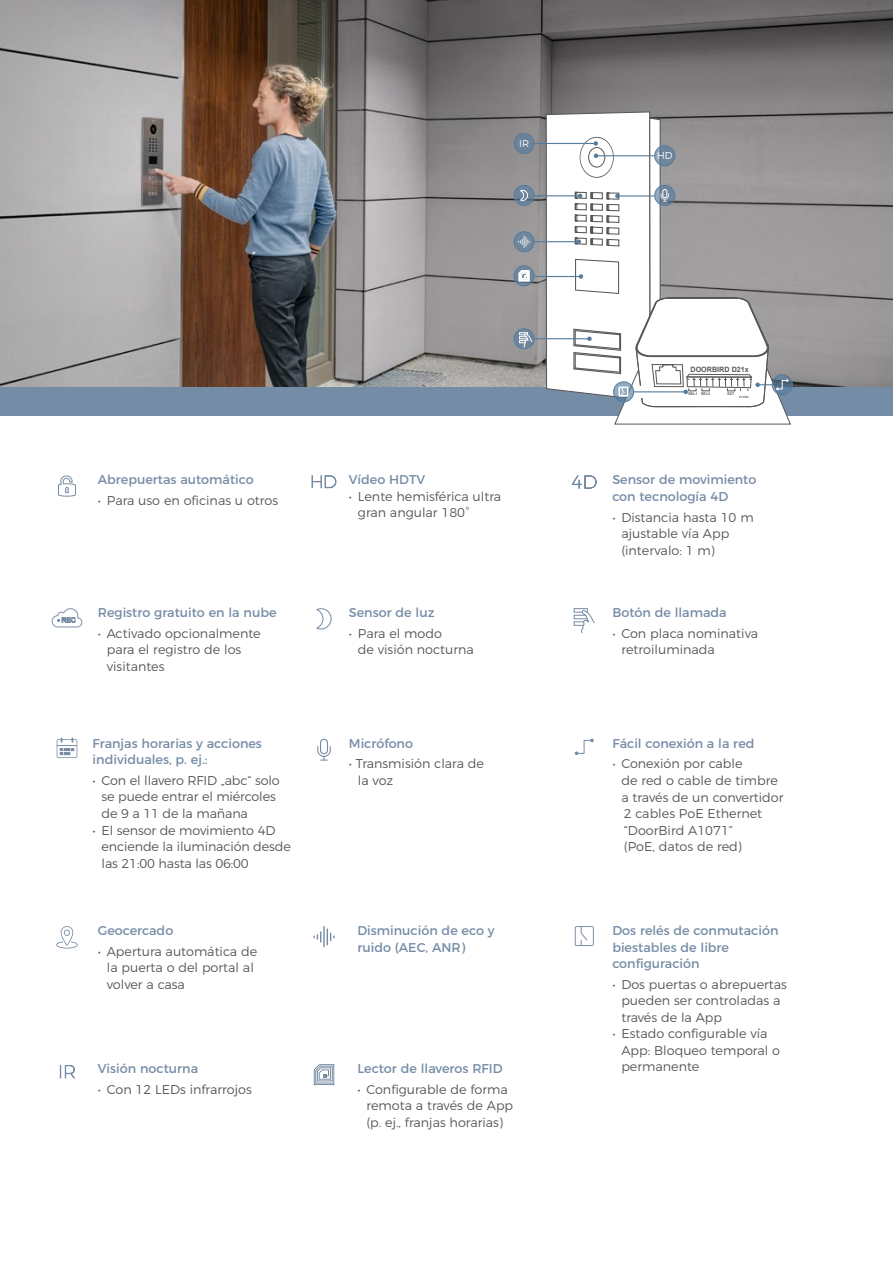
<style>
.page{position:relative;width:893px;height:1263px;background:#fff}
.page>*{position:absolute;margin:0;border:0;box-sizing:border-box;transform-origin:0 0}
.t1{font:300 12.75px/16.5px "Montserrat";color:#575756}
.t2{font:12.75px/16.5px "Montserrat";color:#758ca6}
.t3{font:300 9.75px "Montserrat";color:#fff}
.t4{font:700 7.35px "Arial";color:#575756}
.t5{font:700 3.6px "Arial";color:#575756}
.t6{font:700 3px "Arial";color:#575756}
</style>
<div class="page">
<img style="left:328px;top:0;width:565px;height:387px">
<div style="left:0;top:387px;width:893px;height:29px;background:#758ca6"></div>
<svg style="left:57px;top:738px;width:20px;height:20px"></svg>
<svg style="left:58px;top:475px;width:18px;height:22px"></svg>
<svg style="left:316px;top:608px;width:16px;height:21px"></svg>
<svg style="left:52px;top:608px;width:30px;height:19px"></svg>
<svg style="left:56px;top:926px;width:22px;height:22px"></svg>
<div style="left:59px;top:1065px;width:16px;height:13px;background:#e8ecf0"></div>
<svg style="left:60px;top:1065px;width:15px;height:13px"></svg>
<svg style="left:314px;top:1064px;width:20px;height:21px"></svg>
<svg style="left:574px;top:608px;width:21px;height:25px"></svg>
<svg style="left:575px;top:739px;width:19px;height:16px"></svg>
<svg style="left:575px;top:926px;width:19px;height:20px"></svg>
<svg style="left:312px;top:475px;width:24px;height:13px"></svg>
<div style="left:320px;top:739px;width:8px;height:15px;border:1px solid #768ca4;border-radius:3px"></div>
<svg style="left:317px;top:746px;width:14px;height:15px"></svg>
<svg style="left:572px;top:475px;width:24px;height:14px"></svg>
<svg style="left:320px;top:928px;width:8px;height:18px"></svg>
<svg style="left:327px;top:928px;width:8px;height:17px"></svg>
<hr style="left:323px;top:926px;width:2px;height:21px;background:#768ca4">
<svg style="left:313px;top:931px;width:8px;height:11px"></svg>
<svg style="left:0;top:0;width:328px;height:387px;background:#8d8480"></svg>
<svg style="left:514px;top:232px;width:20px;height:20px"></svg>
<div style="left:514px;top:231px;width:20px;height:21px;border:1px solid #567c9d;border-radius:50%"></div>
<svg style="left:518px;top:236px;width:12px;height:12px"></svg>
<svg style="left:514px;top:266px;width:20px;height:20px"></svg>
<div style="left:514px;top:266px;width:20px;height:20px;border:1px solid #567c9d;border-radius:50%"></div>
<svg style="left:519px;top:270px;width:11px;height:12px"></svg>
<div style="left:514px;top:133px;width:20px;height:20px;background:#6b8298;border-radius:50%"></div>
<div style="left:514px;top:133px;width:20px;height:21px;border:1px solid #567c9d;border-radius:50%"></div>
<hr style="left:534px;top:143px;width:62px;height:1px;background:#567c9d">
<hr style="left:534px;top:241px;width:45px;height:1px;background:#567c9d">
<hr style="left:534px;top:276px;width:47px;height:1px;background:#567c9d">
<hr style="left:534px;top:195px;width:46px;height:1px;background:#567c9d">
<svg style="left:514px;top:185px;width:20px;height:20px"></svg>
<div style="left:514px;top:185px;width:20px;height:21px;border:1px solid #567c9d;border-radius:50%"></div>
<svg style="left:519px;top:190px;width:9px;height:11px"></svg>
<hr style="left:534px;top:338px;width:55px;height:1px;background:#567c9d">
<svg style="left:514px;top:329px;width:20px;height:20px"></svg>
<div style="left:514px;top:328px;width:20px;height:21px;border:1px solid #567c9d;border-radius:50%"></div>
<svg style="left:519px;top:332px;width:14px;height:15px"></svg>
<div style="left:772px;top:374px;width:21px;height:21px;border:1px solid #567c9d;border-radius:50%"></div>
<svg style="left:545px;top:111px;width:247px;height:314px"></svg>
<p class="t3" style="left:519px;top:135px;width:11px">IR</p>
<p class="t2" style="left:98px;top:470px;width:157px">Abrepuertas automático</p>
<p class="t1" style="left:98px;top:491px;width:182px">• Para uso en oficinas u otros</p>
<p class="t2" style="left:98px;top:603px;width:180px">Registro gratuito en la nube</p>
<p class="t1" style="left:107px;top:624px;width:155px;text-indent:-9px">• Activado opcionalmente para el registro de los visitantes</p>
<p class="t2" style="left:93px;top:734px;width:171px">Franjas horarias y acciones individuales, p. ej.:</p>
<p class="t1" style="left:102px;top:771px;width:180px;text-indent:-9px">• Con el llavero RFID „abc“ solo se puede entrar el miércoles de 9 a 11 de la mañana</p>
<p class="t1" style="left:102px;top:821px;width:191px;text-indent:-9px">• El sensor de movimiento 4D enciende la iluminación desde las 21:00 hasta las 06:00</p>
<p class="t2" style="left:98px;top:921px;width:77px">Geocercado</p>
<p class="t1" style="left:107px;top:942px;width:152px;text-indent:-9px">• Apertura automática de la puerta o del portal al volver a casa</p>
<p class="t2" style="left:98px;top:1059px;width:102px">Visión nocturna</p>
<p class="t1" style="left:98px;top:1080px;width:155px">• Con 12 LEDs infrarrojos</p>
<p class="t2" style="left:349px;top:470px;width:78px">Vídeo HDTV</p>
<p class="t1" style="left:358px;top:487px;width:145px;text-indent:-9px">• Lente hemisférica ultra gran angular 180°</p>
<p class="t2" style="left:349px;top:603px;width:87px">Sensor de luz</p>
<p class="t1" style="left:358px;top:624px;width:118px;text-indent:-9px">• Para el modo<br>de visión nocturna</p>
<p class="t2" style="left:349px;top:734px;width:66px">Micrófono</p>
<p class="t1" style="left:358px;top:755px;width:128px;text-indent:-9px">• Transmisión clara de la voz</p>
<p class="t2" style="left:357px;top:921px;width:139px">Disminución de eco y ruido (AEC, ANR)</p>
<p class="t2" style="left:357px;top:1059px;width:147px">Lector de llaveros RFID</p>
<p class="t1" style="left:366px;top:1080px;width:148px;text-indent:-9px">• Configurable de forma remota a través de App (p. ej., franjas horarias)</p>
<p class="t4" style="left:690px;top:364px;width:60px">DOORBIRD D21x</p>
<p class="t5" style="left:688px;top:391px;width:23px">REL1 REL2</p>
<p class="t5" style="left:727px;top:391px;width:8px">EXT</p>
<p class="t6" style="left:739px;top:395px;width:12px">15 VDC</p>
<p class="t2" style="left:612px;top:470px;width:145px">Sensor de movimiento con tecnología 4D</p>
<p class="t1" style="left:621px;top:508px;width:134px;text-indent:-9px">• Distancia hasta 10 m ajustable vía App (intervalo: 1 m)</p>
<p class="t2" style="left:612px;top:603px;width:116px">Botón de llamada</p>
<p class="t1" style="left:621px;top:624px;width:138px;text-indent:-9px">• Con placa nominativa retroiluminada</p>
<p class="t2" style="left:612px;top:734px;width:144px">Fácil conexión a la red</p>
<p class="t1" style="left:621px;top:755px;width:164px;text-indent:-9px">• Conexión por cable<br>de red o cable de timbre a través de un convertidor<br>2 cables PoE Ethernet “DoorBird A1071”<br>(PoE, datos de red)</p>
<p class="t2" style="left:612px;top:921px;width:168px">Dos relés de conmutación biestables de libre configuración</p>
<p class="t1" style="left:621px;top:975px;width:167px;text-indent:-9px">• Dos puertas o abrepuertas pueden ser controladas a través de la App</p>
<p class="t1" style="left:621px;top:1024px;width:160px;text-indent:-9px">• Estado configurable vía<br>App: Bloqueo temporal o permanente</p>
</div>
